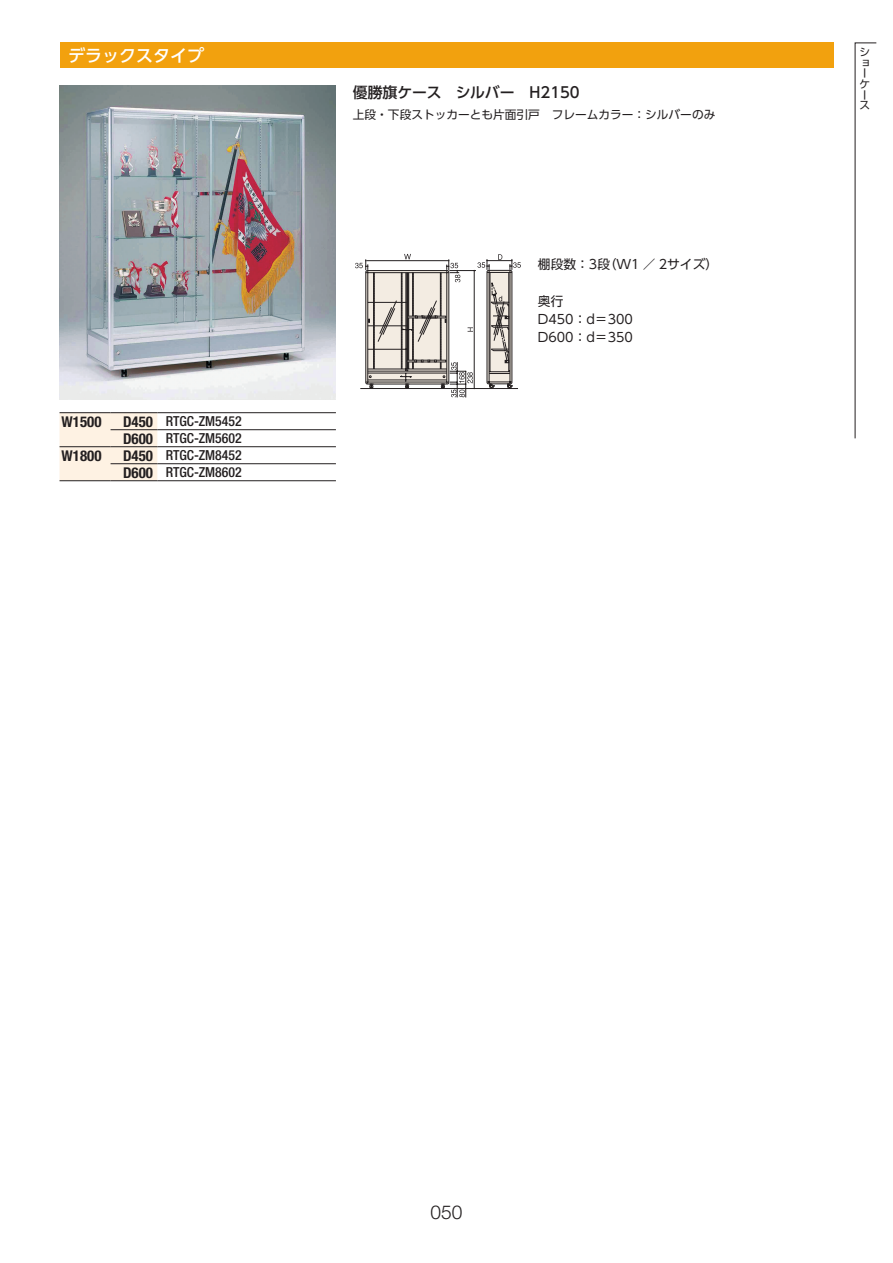
<style>
.page{position:relative;width:893px;height:1263px;background:#fff}
.page>*{position:absolute;margin:0;border:0;box-sizing:border-box;transform-origin:0 0}
.t1{font:300 19.2px "Helvetica Neue LT Std";color:#231f20}
.t2{font:500 16.95px "UD Shin Go Pr 6 N";color:#fff}
.t3{font:500 14.85px "UD Shin Go Pr 6 N";color:#231f20}
.t4{font:700 condensed 14.85px "Helvetica Neue LT Std";color:#231f20}
.t5{font:500 condensed 13.8px/17px "Helvetica Neue LT Std";color:#231f20}
.t6{font:12.75px/18.1px "UD Shin Go Pr 6 N";color:#231f20}
.t7{font:11.7px "UD Shin Go Pr 6 N";color:#231f20}
.t8{font:10.65px/10.6px "Shin Go Pr 6 N";color:#231f20}
.s1{font-weight:700;font-size:14.85px}
</style>
<div class="page">
<div style="left:60px;top:43px;width:773px;height:25px;background:#f2a10e"></div>
<div style="left:60px;top:413px;width:97px;height:67px;background:#fef2e3"></div>
<hr style="left:60px;top:412px;width:51px;height:1px;background:#231f20">
<hr style="left:111px;top:412px;width:46px;height:1px;background:#231f20">
<hr style="left:157px;top:412px;width:179px;height:1px;background:#231f20">
<hr style="left:111px;top:429px;width:46px;height:1px;background:#231f20">
<hr style="left:157px;top:429px;width:179px;height:1px;background:#231f20">
<hr style="left:60px;top:446px;width:51px;height:1px;background:#231f20">
<hr style="left:111px;top:446px;width:46px;height:1px;background:#231f20">
<hr style="left:157px;top:446px;width:179px;height:1px;background:#231f20">
<hr style="left:111px;top:463px;width:46px;height:1px;background:#231f20">
<hr style="left:157px;top:463px;width:179px;height:1px;background:#231f20">
<hr style="left:157px;top:480px;width:179px;height:1px;background:#231f20">
<hr style="left:60px;top:480px;width:51px;height:1px;background:#231f20">
<hr style="left:111px;top:480px;width:46px;height:1px;background:#231f20">
<img style="left:60px;top:85px;width:276px;height:315px">
<svg style="left:355px;top:254px;width:166px;height:143px"></svg>
<svg style="left:854px;top:42px;width:23px;height:397px"></svg>
<p class="t2" style="left:68px;top:42px;width:138px">デラックスタイプ</p>
<p class="t4" style="left:62px;top:412px;width:41px">W1500</p>
<p class="t5" style="left:123px;top:413px;width:120px"><span class="s1">D450</span> RTGC-ZM5452<br><span class="s1">D600</span> RTGC-ZM5602</p>
<p class="t4" style="left:62px;top:446px;width:41px">W1800</p>
<p class="t5" style="left:123px;top:447px;width:120px"><span class="s1">D450</span> RTGC-ZM8452<br><span class="s1">D600</span> RTGC-ZM8602</p>
<p class="t3" style="left:353px;top:80px;width:228px">優勝旗ケース　シルバー　H2150</p>
<p class="t7" style="left:353px;top:105px;width:364px">上段・下段ストッカーとも片面引戸　フレームカラー：シルバーのみ</p>
<p class="t6" style="left:538px;top:255px;width:182px">棚段数：3段（W1 ／ 2サイズ）</p>
<p class="t6" style="left:538px;top:291px;width:97px">奥行<br>D450：d＝300<br>D600：d＝350</p>
<p class="t8" style="left:859px;top:46px;width:11px">ショーケース</p>
<h1 class="t1" style="left:430px;top:1201px;width:33px">050</h1>
</div>
